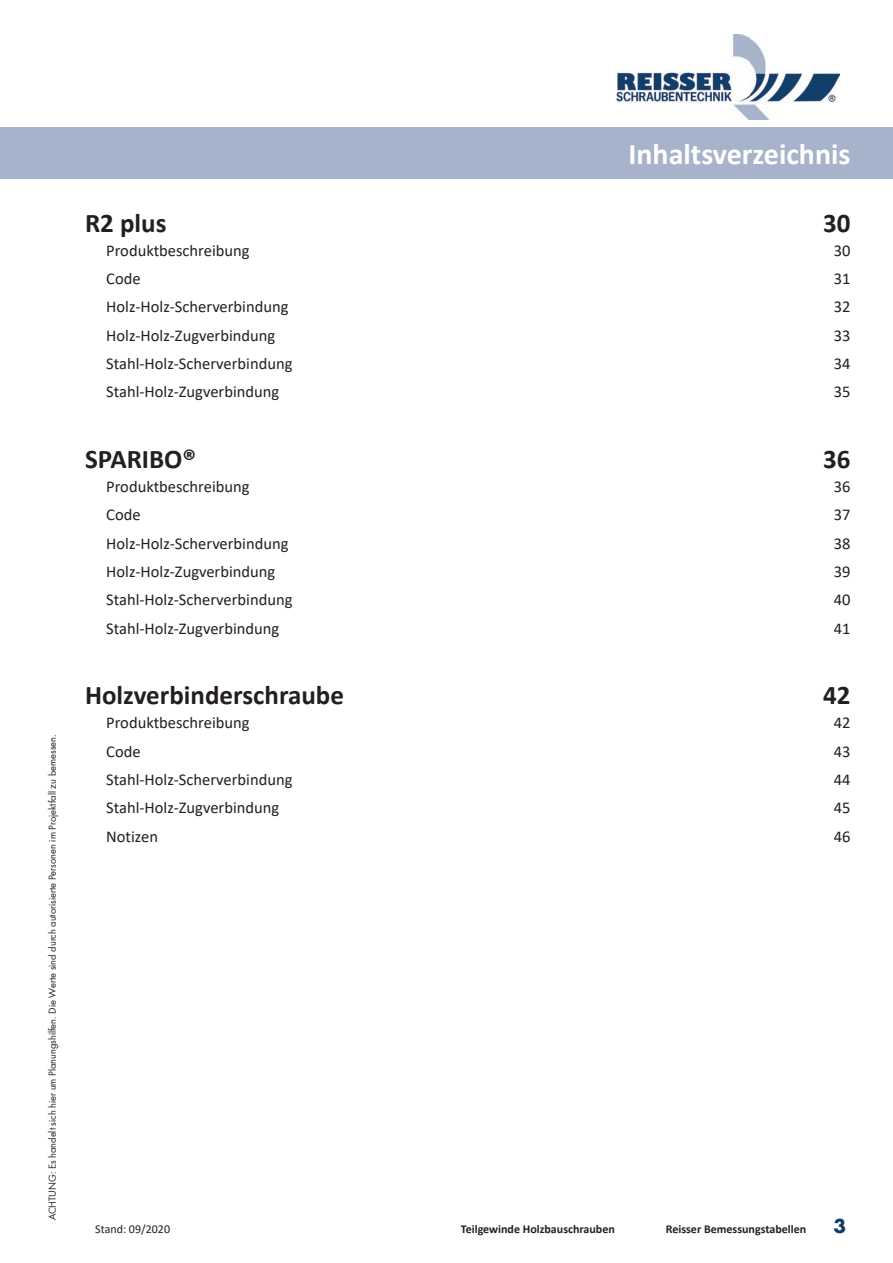
<style>
.page{position:relative;width:893px;height:1263px;background:#fff}
.page>*{position:absolute;margin:0;border:0;box-sizing:border-box;transform-origin:0 0}
.t1{font:700 30px "Calibri";color:#fff}
.t2{font:700 27px "Calibri";color:#231f20}
.t3{font:700 21px "Wuerth";color:#0c3e68}
.t4{font:16.5px "Calibri";color:#231f20}
.t5{font:700 12px "Calibri";color:#231f20}
.t6{font:12px "Calibri";color:#231f20}
.t7{font:10.5px "Wuerth";color:#231f20}
</style>
<div class="page">
<img style="left:617px;top:34px;width:222px;height:85px">
<div style="left:0;top:128px;width:893px;height:51px;background:#a7b3ca"></div>
<p class="t7" style="left:45px;top:1220px;width:487px;rotate:-90deg">ACHTUNG: Es handelt sich hier um Planungshilfen. Die Werte sind durch autorisierte Personen im Projektfall zu bemessen.</p>
<h1 class="t1" style="left:628px;top:133px;width:223px">Inhaltsverzeichnis</h1>
<h2 class="t2" style="left:85px;top:204px;width:83px">R2 plus</h2>
<h2 class="t2" style="left:823px;top:204px;width:29px">30</h2>
<p class="t4" style="left:106px;top:239px;width:145px">Produktbeschreibung</p>
<p class="t4" style="left:834px;top:239px;width:18px">30</p>
<p class="t4" style="left:106px;top:267px;width:36px">Code</p>
<p class="t4" style="left:834px;top:267px;width:18px">31</p>
<p class="t4" style="left:106px;top:296px;width:184px">Holz-Holz-Scherverbindung</p>
<p class="t4" style="left:834px;top:296px;width:18px">32</p>
<p class="t4" style="left:106px;top:324px;width:170px">Holz-Holz-Zugverbindung</p>
<p class="t4" style="left:834px;top:324px;width:18px">33</p>
<p class="t4" style="left:106px;top:352px;width:188px">Stahl-Holz-Scherverbindung</p>
<p class="t4" style="left:834px;top:352px;width:18px">34</p>
<p class="t4" style="left:106px;top:380px;width:174px">Stahl-Holz-Zugverbindung</p>
<p class="t4" style="left:834px;top:380px;width:18px">35</p>
<h2 class="t2" style="left:85px;top:440px;width:113px">SPARIBO®</h2>
<h2 class="t2" style="left:823px;top:440px;width:29px">36</h2>
<p class="t4" style="left:106px;top:475px;width:145px">Produktbeschreibung</p>
<p class="t4" style="left:834px;top:475px;width:18px">36</p>
<p class="t4" style="left:106px;top:503px;width:36px">Code</p>
<p class="t4" style="left:834px;top:503px;width:18px">37</p>
<p class="t4" style="left:106px;top:532px;width:184px">Holz-Holz-Scherverbindung</p>
<p class="t4" style="left:834px;top:532px;width:18px">38</p>
<p class="t4" style="left:106px;top:560px;width:170px">Holz-Holz-Zugverbindung</p>
<p class="t4" style="left:834px;top:560px;width:18px">39</p>
<p class="t4" style="left:106px;top:588px;width:188px">Stahl-Holz-Scherverbindung</p>
<p class="t4" style="left:834px;top:588px;width:18px">40</p>
<p class="t4" style="left:106px;top:617px;width:174px">Stahl-Holz-Zugverbindung</p>
<p class="t4" style="left:834px;top:617px;width:18px">41</p>
<h2 class="t2" style="left:85px;top:676px;width:260px">Holzverbinderschraube</h2>
<h2 class="t2" style="left:823px;top:676px;width:29px">42</h2>
<p class="t4" style="left:106px;top:711px;width:145px">Produktbeschreibung</p>
<p class="t4" style="left:834px;top:711px;width:18px">42</p>
<p class="t4" style="left:106px;top:740px;width:36px">Code</p>
<p class="t4" style="left:834px;top:740px;width:18px">43</p>
<p class="t4" style="left:106px;top:768px;width:188px">Stahl-Holz-Scherverbindung</p>
<p class="t4" style="left:834px;top:768px;width:18px">44</p>
<p class="t4" style="left:106px;top:796px;width:174px">Stahl-Holz-Zugverbindung</p>
<p class="t4" style="left:834px;top:796px;width:18px">45</p>
<p class="t4" style="left:106px;top:825px;width:53px">Notizen</p>
<p class="t4" style="left:834px;top:825px;width:18px">46</p>
<p class="t6" style="left:95px;top:1221px;width:76px">Stand: 09/2020</p>
<p class="t5" style="left:461px;top:1221px;width:155px">Teilgewinde Holzbauschrauben</p>
<p class="t5" style="left:666px;top:1221px;width:142px">Reisser Bemessungstabellen</p>
<p class="t3" style="left:833px;top:1210px;width:14px">3</p>
</div>
